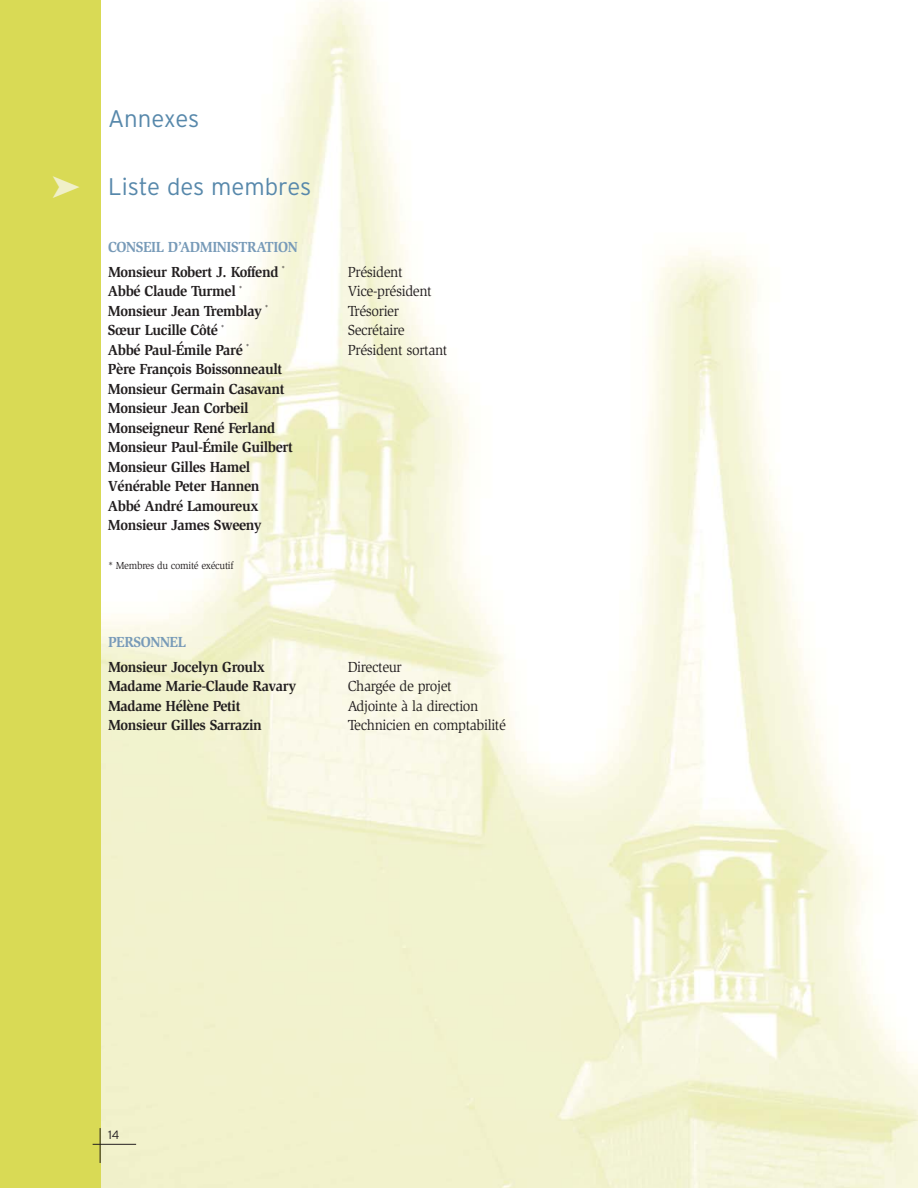
<style>
.page{position:relative;width:918px;height:1188px;background:#fff}
.page>*{position:absolute;margin:0;border:0;box-sizing:border-box;transform-origin:0 0}
.t1{font:300 24px "Interstate";color:#5788ab}
.t2{font:700 15px/19.5px "Slimbach";letter-spacing:-.025em;color:#231f20;scale:.95 1}
.t3{font:15px "Slimbach";letter-spacing:-.025em;color:#231f20;scale:.95 1}
.t4{font:700 15px/24.9px "Slimbach";letter-spacing:-.025em;color:#779ab8;scale:.95 1}
.t5{font:300 12px "Interstate";color:#231f20}
.t6{font:10.5px "Slimbach";letter-spacing:-.025em;color:#231f20;scale:.95 1}
.s1{color:#231f20}
</style>
<div class="page">
<img style="left:101px;top:0;width:817px;height:1188px">
<div style="left:0;top:0;width:101px;height:1188px;background:#d9da55"></div>
<hr style="left:93px;top:1144px;width:43px;height:1px;background:#231f20">
<hr style="left:100px;top:1128px;width:1px;height:35px;background:#231f20">
<h1 class="t1" style="left:108px;top:110px;width:93px">Annexes</h1>
<h1 class="t1" style="left:108px;top:177px;width:205px">Liste des membres</h1>
<p class="t4" style="left:108px;top:235px;width:201px">CONSEIL D’ADMINISTRATION<br><span class="s1">Monsieur Robert J. Koffend</span> <sup>*</sup></p>
<p class="t3" style="left:348px;top:266px;width:59px">Président</p>
<p class="t2" style="left:108px;top:282px;width:143px">Abbé Claude Turmel <sup>*</sup></p>
<p class="t3" style="left:348px;top:285px;width:90px">Vice-président</p>
<p class="t2" style="left:108px;top:302px;width:171px">Monsieur Jean Tremblay <sup>*</sup></p>
<p class="t3" style="left:348px;top:305px;width:56px">Trésorier</p>
<p class="t2" style="left:108px;top:321px;width:124px">Sœur Lucille Côté <sup>*</sup></p>
<p class="t3" style="left:348px;top:324px;width:62px">Secrétaire</p>
<p class="t2" style="left:108px;top:341px;width:151px">Abbé Paul-Émile Paré <sup>*</sup></p>
<p class="t3" style="left:348px;top:344px;width:106px">Président sortant</p>
<p class="t2" style="left:108px;top:360px;width:196px">Père François Boissonneault<br>Monsieur Germain Casavant<br>Monsieur Jean Corbeil<br>Monseigneur René Ferland<br>Monsieur Paul-Émile Guilbert<br>Monsieur Gilles Hamel<br>Vénérable Peter Hannen<br>Abbé André Lamoureux<br>Monsieur James Sweeny</p>
<p class="t6" style="left:108px;top:562px;width:134px">* Membres du comité exécutif</p>
<p class="t4" style="left:108px;top:631px;width:83px">PERSONNEL</p>
<p class="t2" style="left:108px;top:658px;width:167px">Monsieur Jocelyn Groulx</p>
<p class="t3" style="left:348px;top:661px;width:59px">Directeur</p>
<p class="t2" style="left:108px;top:678px;width:200px">Madame Marie-Claude Ravary</p>
<p class="t3" style="left:348px;top:681px;width:111px">Chargée de projet</p>
<p class="t2" style="left:108px;top:697px;width:141px">Madame Hélène Petit</p>
<p class="t3" style="left:348px;top:700px;width:139px">Adjointe à la direction</p>
<p class="t2" style="left:108px;top:717px;width:164px">Monsieur Gilles Sarrazin</p>
<p class="t3" style="left:348px;top:720px;width:168px">Technicien en comptabilité</p>
<p class="t5" style="left:108px;top:1131px;width:13px">14</p>
</div>
